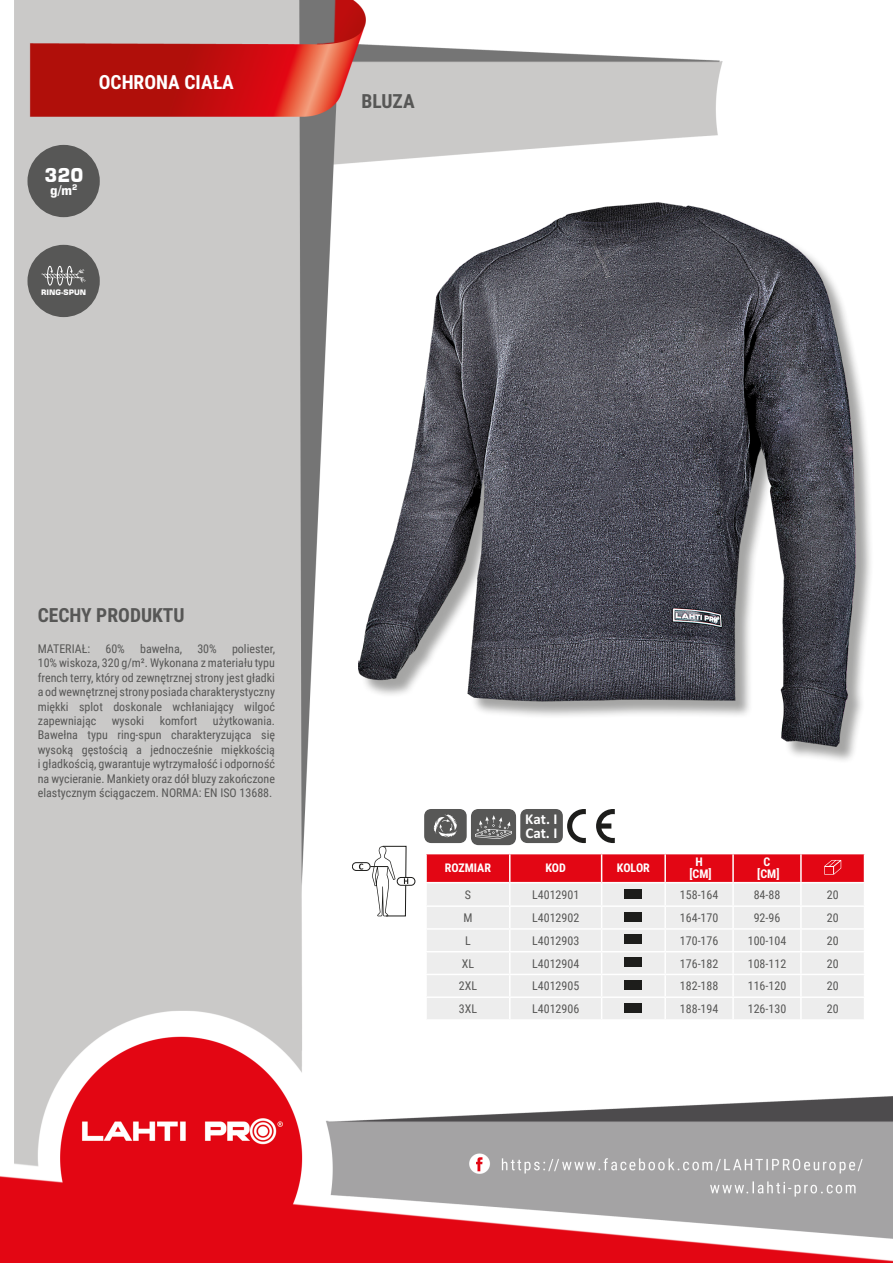
<style>
.page{position:relative;width:893px;height:1263px;background:#fff}
.page>*{position:absolute;margin:0;border:0;box-sizing:border-box;transform-origin:0 0}
.MateriaĹ__CECHY{font:700 19.5px "Roboto Condensed";color:#575756}
.Center{font:700 19.5px "Roboto Condensed";color:#fff}
.Lewo_bez_dzielenia{font:700 19.5px "Roboto Condensed";color:#575756}
.t1{font:700 18.75px "Square 721 BT";color:#fff}
.t2{font:700 15px/13.8px "Calibri Profix";color:#fff}
.t3{font:700 13.05px "Square 721 BT";color:#fff}
.Opisy{font:12px/14.4px "Roboto Condensed";color:#575756;text-align:justify}
.Center-2{font:12px "Roboto Condensed";color:#575756}
.Indeks{font:12px "Roboto Condensed";color:#575756}
.Tabelka_nagĹ_Ăłwek{font:700 12px "Roboto Condensed";color:#fff}
.Ĺšrodek__wymuszenie{font:700 12px "Roboto Condensed";color:#fff}
.Ĺšrodek_bez_dzieleni{font:700 12px "Roboto Condensed";letter-spacing:-.005em;color:#fff}
.t4{font:700 7.5px "Square 721 BT";color:#fff}
</style>
<div class="page">
<img style="left:0;top:0;width:893px;height:1263px">
<div style="left:27px;top:145px;width:73px;height:72px;background:#575756;border-radius:50%"></div>
<div style="left:27px;top:245px;width:73px;height:72px;background:#575756;border-radius:50%"></div>
<div style="left:361px;top:205px;width:513px;height:559px;background:#1d1d1b;opacity:.4"></div>
<img style="left:358px;top:202px;width:497px;height:545px">
<hr style="left:425px;top:854px;width:2px;height:28px;background:#fff">
<hr style="left:425px;top:883px;width:2px;height:22px;background:#fff">
<hr style="left:425px;top:907px;width:2px;height:21px;background:#fff">
<hr style="left:425px;top:930px;width:2px;height:21px;background:#fff">
<hr style="left:425px;top:952px;width:2px;height:22px;background:#fff">
<hr style="left:425px;top:975px;width:2px;height:21px;background:#fff">
<hr style="left:425px;top:998px;width:2px;height:21px;background:#fff">
<hr style="left:425px;top:853px;width:85px;height:1px;background:#fff">
<hr style="left:425px;top:882px;width:85px;height:1px;background:#fff">
<hr style="left:425px;top:905px;width:85px;height:2px;background:#fff">
<hr style="left:425px;top:928px;width:85px;height:2px;background:#fff">
<hr style="left:425px;top:951px;width:85px;height:1px;background:#fff">
<hr style="left:425px;top:974px;width:85px;height:1px;background:#fff">
<hr style="left:425px;top:996px;width:85px;height:2px;background:#fff">
<hr style="left:425px;top:1019px;width:85px;height:2px;background:#fff">
<hr style="left:510px;top:1019px;width:92px;height:2px;background:#fff">
<hr style="left:602px;top:1019px;width:63px;height:2px;background:#fff">
<hr style="left:665px;top:1019px;width:68px;height:2px;background:#fff">
<hr style="left:733px;top:1019px;width:68px;height:2px;background:#fff">
<hr style="left:801px;top:1019px;width:64px;height:2px;background:#fff">
<svg style="left:426px;top:853px;width:439px;height:166px;background:#ecc8ca"></svg>
<div style="left:625px;top:889px;width:17px;height:10px;background:#1d1d1b"></div>
<div style="left:625px;top:912px;width:17px;height:9px;background:#1d1d1b"></div>
<div style="left:625px;top:934px;width:17px;height:10px;background:#1d1d1b"></div>
<div style="left:625px;top:957px;width:17px;height:10px;background:#1d1d1b"></div>
<div style="left:625px;top:980px;width:17px;height:10px;background:#1d1d1b"></div>
<div style="left:625px;top:1003px;width:17px;height:10px;background:#1d1d1b"></div>
<div style="left:424px;top:809px;width:43px;height:34px;background:#575756;border-radius:7px"></div>
<svg style="left:433px;top:814px;width:24px;height:24px"></svg>
<div style="left:471px;top:809px;width:45px;height:36px;background:#575756;border-radius:8px"></div>
<svg style="left:475px;top:815px;width:37px;height:24px"></svg>
<div style="left:520px;top:809px;width:43px;height:34px;background:#575756;border-radius:7px"></div>
<svg style="left:596px;top:809px;width:19px;height:34px"></svg>
<svg style="left:567px;top:809px;width:19px;height:34px"></svg>
<svg style="left:41px;top:266px;width:45px;height:20px"></svg>
<div style="left:352px;top:862px;width:18px;height:9px;background:#fff;border:1px solid #1d1d1b;border-radius:4px"></div>
<svg style="left:359px;top:863px;width:4px;height:6px"></svg>
<svg style="left:397px;top:877px;width:18px;height:8px"></svg>
<svg style="left:370px;top:846px;width:38px;height:70px"></svg>
<p class="Center" style="left:99px;top:69px;width:137px">OCHRONA CIAŁA</p>
<p class="t1" style="left:44px;top:163px;width:40px">320</p>
<p class="t3" style="left:50px;top:182px;width:29px">g/m<sup>2</sup></p>
<p class="t4" style="left:41px;top:288px;width:47px">RING-SPUN</p>
<p class="Lewo_bez_dzielenia" style="left:361px;top:88px;width:55px">BLUZA</p>
<p class="MateriaĹ__CECHY" style="left:38px;top:601px;width:148px">CECHY PRODUKTU</p>
<p class="Opisy" style="left:38px;top:641px;width:54px">MATERIAŁ:</p>
<p class="Opisy" style="left:105px;top:641px;width:21px">60%</p>
<p class="Opisy" style="left:140px;top:641px;width:43px">bawełna,</p>
<p class="Opisy" style="left:197px;top:641px;width:21px">30%</p>
<p class="Opisy" style="left:38px;top:641px;width:239px;text-indent:194px">poliester, 10% wiskoza, 320 g/m². Wykonana z materiału typu french terry, który od zewnętrznej strony jest gładki a od wewnętrznej strony posiada charakterystyczny miękki splot doskonale wchłaniający wilgoć zapewniając</p>
<p class="Opisy" style="left:112px;top:713px;width:34px">wysoki</p>
<p class="Opisy" style="left:160px;top:713px;width:39px">komfort</p>
<p class="Opisy" style="left:38px;top:713px;width:239px;text-indent:175px">użytkowania.<br>Bawełna typu ring-spun charakteryzująca się wysoką gęstością a jednocześnie miękkością i gładkością, gwarantuje wytrzymałość i odporność na wycieranie. Mankiety oraz dół bluzy zakończone elastycznym ściągaczem. NORMA: EN ISO 13688.</p>
<p class="t2" style="left:525px;top:811px;width:34px">Kat. I<br>Cat. I</p>
<p class="Tabelka_nagĹ_Ăłwek" style="left:445px;top:860px;width:48px">ROZMIAR</p>
<p class="Tabelka_nagĹ_Ăłwek" style="left:545px;top:860px;width:22px">KOD</p>
<p class="Ĺšrodek_bez_dzieleni" style="left:617px;top:860px;width:34px">KOLOR</p>
<p class="Ĺšrodek_bez_dzieleni" style="left:695px;top:854px;width:9px">H</p>
<p class="Ĺšrodek__wymuszenie" style="left:689px;top:866px;width:24px">[CM]</p>
<p class="Ĺšrodek_bez_dzieleni" style="left:764px;top:854px;width:8px">C</p>
<p class="Ĺšrodek__wymuszenie" style="left:757px;top:866px;width:24px">[CM]</p>
<p class="Center-2" style="left:465px;top:886px;width:8px">S</p>
<p class="Indeks" style="left:532px;top:886px;width:49px">L4012901</p>
<p class="Center-2" style="left:680px;top:886px;width:40px">158-164</p>
<p class="Center-2" style="left:754px;top:886px;width:28px">84-88</p>
<p class="Center-2" style="left:827px;top:886px;width:13px">20</p>
<p class="Center-2" style="left:463px;top:909px;width:11px">M</p>
<p class="Indeks" style="left:532px;top:909px;width:49px">L4012902</p>
<p class="Center-2" style="left:680px;top:909px;width:40px">164-170</p>
<p class="Center-2" style="left:754px;top:909px;width:28px">92-96</p>
<p class="Center-2" style="left:827px;top:909px;width:13px">20</p>
<p class="Center-2" style="left:465px;top:932px;width:7px">L</p>
<p class="Indeks" style="left:532px;top:932px;width:49px">L4012903</p>
<p class="Center-2" style="left:680px;top:932px;width:40px">170-176</p>
<p class="Center-2" style="left:748px;top:932px;width:40px">100-104</p>
<p class="Center-2" style="left:827px;top:932px;width:13px">20</p>
<p class="Center-2" style="left:462px;top:955px;width:14px">XL</p>
<p class="Indeks" style="left:532px;top:955px;width:49px">L4012904</p>
<p class="Center-2" style="left:680px;top:955px;width:40px">176-182</p>
<p class="Center-2" style="left:748px;top:955px;width:40px">108-112</p>
<p class="Center-2" style="left:827px;top:955px;width:13px">20</p>
<p class="Center-2" style="left:459px;top:978px;width:20px">2XL</p>
<p class="Indeks" style="left:532px;top:978px;width:49px">L4012905</p>
<p class="Center-2" style="left:680px;top:978px;width:40px">182-188</p>
<p class="Center-2" style="left:748px;top:978px;width:40px">116-120</p>
<p class="Center-2" style="left:827px;top:978px;width:13px">20</p>
<p class="Center-2" style="left:459px;top:1000px;width:20px">3XL</p>
<p class="Indeks" style="left:532px;top:1000px;width:49px">L4012906</p>
<p class="Center-2" style="left:680px;top:1000px;width:40px">188-194</p>
<p class="Center-2" style="left:748px;top:1000px;width:40px">126-130</p>
<p class="Center-2" style="left:827px;top:1000px;width:13px">20</p>
</div>
